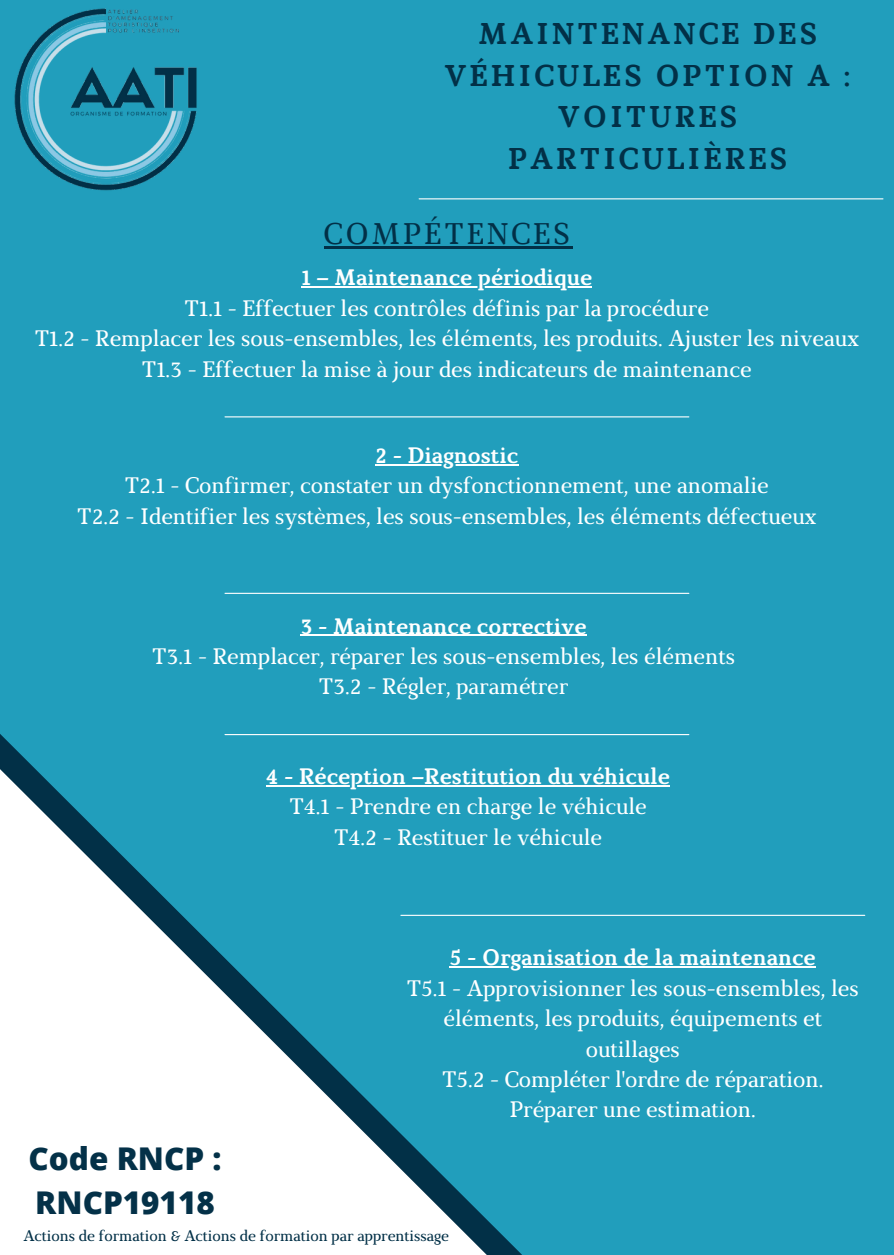
<style>
.page{position:relative;width:894px;height:1255px;background:#fff}
.page>*{position:absolute;margin:0;border:0;box-sizing:border-box;transform-origin:0 0}
.t1{font:800 31.35px/43.8px "Open Sans";color:#043148}
.t2{font:700 30px/41.7px "Marta";letter-spacing:.1em;color:#023047;text-align:center}
.t3{font:29.85px "Marta";letter-spacing:.1em;color:#023047}
.t4{font:22.35px/30.3px "Marta";color:#fff;text-align:center}
.t5{font:800 22.35px "Open Sans";color:#043148}
.t6{font:15.15px "Marta";color:#023047}
.s1{font-weight:700}
</style>
<div class="page">
<div style="left:0;top:0;width:893px;height:1254px;background:#219ebc"></div>
<hr style="left:419px;top:198px;width:463px;height:1px;background:#fff">
<img style="left:14px;top:8px;width:183px;height:183px">
<hr style="left:301px;top:286px;width:291px;height:2px;background:#fff">
<hr style="left:225px;top:416px;width:463px;height:1px;background:#fff">
<hr style="left:324px;top:246px;width:248px;height:2px;background:#023047">
<hr style="left:375px;top:464px;width:143px;height:1px;background:#fff">
<hr style="left:225px;top:592px;width:463px;height:2px;background:#fff">
<hr style="left:300px;top:634px;width:286px;height:2px;background:#fff">
<hr style="left:225px;top:734px;width:463px;height:1px;background:#fff">
<hr style="left:266px;top:785px;width:404px;height:1px;background:#fff">
<hr style="left:401px;top:914px;width:463px;height:1px;background:#fff">
<hr style="left:449px;top:966px;width:366px;height:1px;background:#fff">
<svg style="left:0;top:735px;width:522px;height:519px"></svg>
<svg style="left:0;top:769px;width:488px;height:485px"></svg>
<h5 class="t2" style="left:445px;top:15px;width:407px">MAINTENANCE DES<br>VÉHICULES OPTION A :<br>VOITURES<br>PARTICULIÈRES</h5>
<h5 class="t3" style="left:324px;top:221px;width:247px">COMPÉTENCES</h5>
<h1 class="t4" style="left:35px;top:265px;width:825px"><span class="s1">1 – Maintenance périodique<br></span>T1.1 - Effectuer les contrôles définis par la procédure<br>T1.2 - Remplacer les sous-ensembles, les éléments, les produits. Ajuster les niveaux T1.3 - Effectuer la mise à jour des indicateurs de maintenance</h1>
<h5 class="t4" style="left:77px;top:442px;width:740px"><span class="s1">2 - Diagnostic<br></span>T2.1 - Confirmer, constater un dysfonctionnement, une anomalie<br>T2.2 - Identifier les systèmes, les sous-ensembles, les éléments défectueux</h5>
<h3 class="t4" style="left:152px;top:613px;width:584px"><span class="s1">3 - Maintenance corrective<br></span>T3.1 - Remplacer, réparer les sous-ensembles, les éléments<br>T3.2 - Régler, paramétrer</h3>
<p class="t4" style="left:266px;top:763px;width:405px"><span class="s1">4 - Réception –Restitution du véhicule<br></span>T4.1 - Prendre en charge le véhicule<br>T4.2 - Restituer le véhicule</p>
<p class="t4" style="left:406px;top:944px;width:453px"><span class="s1">5 - Organisation de la maintenance<br></span>T5.1 - Approvisionner les sous-ensembles, les éléments, les produits, équipements et outillages<br>T5.2 - Compléter l'ordre de réparation.<br>Préparer une estimation.</p>
<h2 class="t5" style="left:30px;top:1137px;width:272px">Code RNCP : RNCP19118</h2>
<p class="t1" style="left:29px;top:1136px;width:194px">Code RNCP :<br>RNCP19118</p>
<p class="t6" style="left:23px;top:1229px;width:427px">Actions de formation &amp; Actions de formation par apprentissage</p>
</div>
